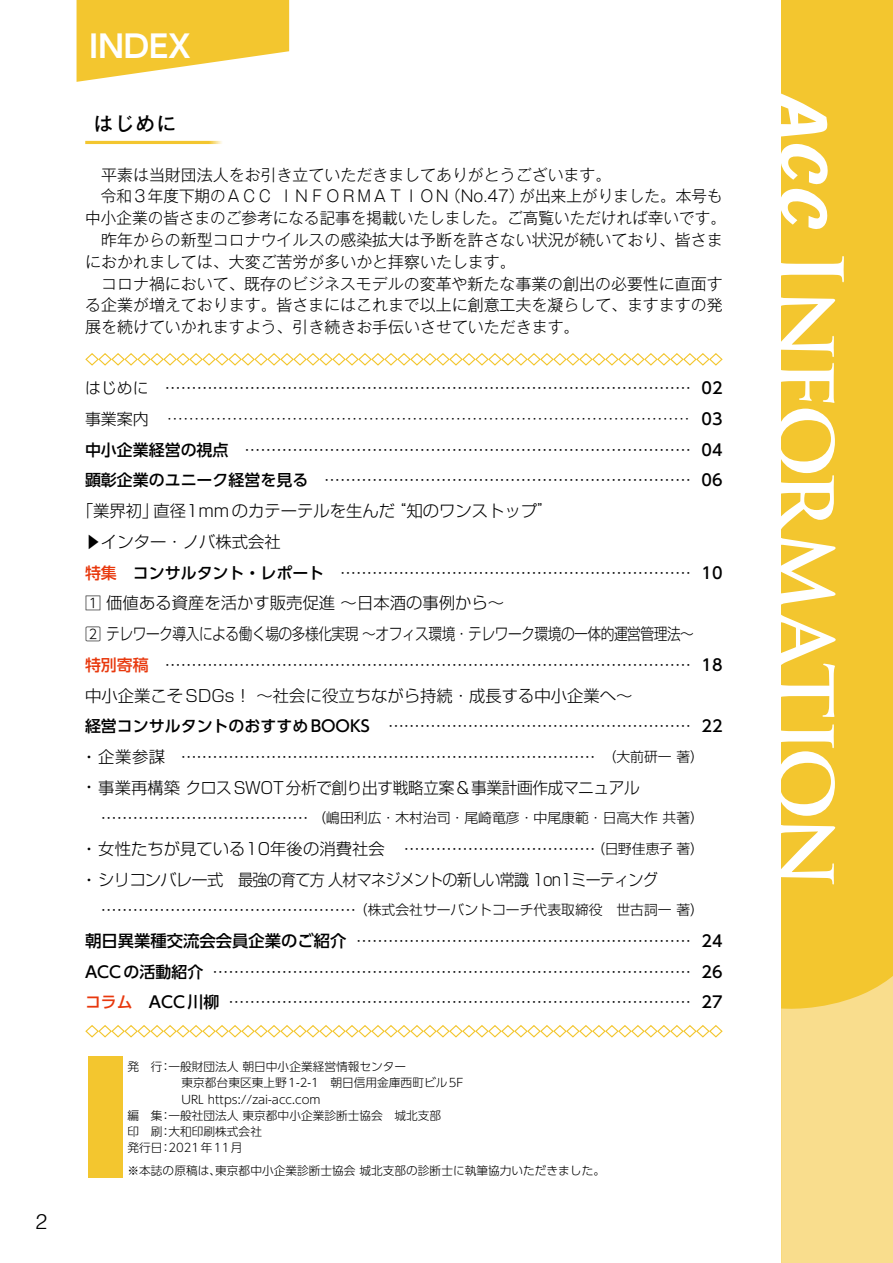
<style>
.page{position:relative;width:893px;height:1263px;background:#fff}
.page>*{position:absolute;margin:0;border:0;box-sizing:border-box;transform-origin:0 0}
.t1{font:700 30.9px "UD Shin Go Pro De";color:#fff}
.t2{font:300 21.3px "Helvetica";color:#000}
.t3{font:500 19.2px "Gothic MB101 Pro";color:#000}
.t4{font:300 16.35px/30.8px "Shin Go Pro";color:#000}
.t5{font:300 16.35px/30.8px "Shin Go Pro";letter-spacing:-.05em;color:#000}
.t6{font:300 16.35px/30.8px "Shin Go Pro";letter-spacing:-.035em;color:#000}
.t7{font:300 16.35px "Shin Go Pro";letter-spacing:-.025em;color:#000}
.t8{font:300 15.9px/30.8px "UD Shin Go Pro";color:#000}
.t9{font:300 15.9px/21.8px "Gothic MB101 Pro";color:#000}
.t10{font:300 13.8px "Shin Go Pro";color:#000}
.t11{font:300 11.7px "UD Shin Go Pro";color:#000}
.s1{font-weight:500}
.s2{font-size:15.9px}
.s3{font-family:"UD Shin Go Pro";font-weight:500;font-size:15.9px}
.s4{font-family:"UD Shin Go Pro";font-size:15.9px}
.s5{font-weight:500;color:#e8380d}
.s6{font-family:"Shin Go Pro";font-size:16.35px}
.s7{font-size:13.8px}
.s8{font-family:"Shin Go Pro";font-size:13.8px}
.s9{font-family:"UD Shin Go Pro"}
.s10{font-family:"UD Shin Go Pro";font-size:13.8px}
.s11{font-weight:500;font-size:16.35px}
</style>
<div class="page">
<div style="left:89px;top:1057px;width:34px;height:121px;background:#f3c62f"></div>
<svg style="left:77px;top:0;width:212px;height:82px"></svg>
<hr style="left:85px;top:141px;width:153px;height:3px;background:#f3c62f">
<svg style="left:85px;top:353px;width:638px;height:13px"></svg>
<svg style="left:85px;top:1025px;width:638px;height:13px"></svg>
<div style="left:781px;top:0;width:112px;height:1263px;background:#f3c62f"></div>
<svg style="left:781px;top:976px;width:112px;height:287px;background:#f8da84"></svg>
<svg style="left:781px;top:256px;width:63px;height:27px"></svg>
<svg style="left:781px;top:297px;width:54px;height:60px"></svg>
<svg style="left:781px;top:363px;width:53px;height:40px"></svg>
<svg style="left:781px;top:409px;width:55px;height:308px"></svg>
<svg style="left:781px;top:724px;width:54px;height:160px"></svg>
<svg style="left:781px;top:94px;width:46px;height:43px"></svg>
<svg style="left:781px;top:144px;width:47px;height:85px"></svg>
<h2 class="t2" style="left:36px;top:1203px;width:13px">2</h2>
<h1 class="t1" style="left:89px;top:21px;width:103px">INDEX</h1>
<p class="t3" style="left:94px;top:107px;width:84px">はじめに</p>
<p class="t9" style="left:85px;top:162px;width:642px">　平素は当財団法人をお引き立ていただきましてありがとうございます。<br>　令和３年度下期のＡＣＣ ＩＮＦＯＲＭＡＴＩＯＮ（No.47）が出来上がりました。本号も中小企業の皆さまのご参考になる記事を掲載いたしました。ご高覧いただければ幸いです。　昨年からの新型コロナウイルスの感染拡大は予断を許さない状況が続いており、皆さまにおかれましては、大変ご苦労が多いかと拝察いたします。<br>　コロナ禍において、既存のビジネスモデルの変革や新たな事業の創出の必要性に直面する企業が増えております。皆さまにはこれまで以上に創意工夫を凝らして、ますますの発展を続けていかれますよう、引き続きお手伝いさせていただきます。</p>
<p class="t8" style="left:85px;top:372px;width:639px">はじめに　……………………………………………………………………………………… <span class="s1">02</span></p>
<p class="t4" style="left:85px;top:402px;width:639px"><span class="s2">事業案内</span> ……………………………………………………………………………………… <span class="s3">03</span></p>
<p class="t8" style="left:85px;top:434px;width:639px"><span class="s1">中小企業経営の視点</span> ………………………………………………………………………… <span class="s1">04顕彰企業のユニーク経営を見る</span> …………………………………………………………… <span class="s1">06</span></p>
<p class="t4" style="left:85px;top:494px;width:470px;text-indent:-8px">「業界初」直径1mmのカテーテルを生んだ“知のワンストップ” <span class="s4">▶</span>インター・ノバ株式会社</p>
<p class="t8" style="left:85px;top:556px;width:639px"><span class="s5">特集</span> <span class="s1">コンサルタント・レポート</span> ………………………………………………………… <span class="s1">10</span></p>
<p class="t6" style="left:85px;top:586px;width:610px"><span class="s4">1</span> 価値ある資産を活かす販売促進～日本酒の事例から～<br><span class="s4">2</span> テレワーク導入による働く場の多様化実現～オフィス環境・テレワーク環境の一体的運営管理法～</p>
<p class="t8" style="left:85px;top:649px;width:639px"><span class="s5">特別寄稿</span> ……………………………………………………………………………………… <span class="s1">18</span></p>
<p class="t4" style="left:85px;top:678px;width:549px">中小企業こそSDGs！～社会に役立ちながら持続・成長する中小企業へ～</p>
<p class="t8" style="left:81px;top:710px;width:643px"><span class="s1">経営コンサルタントのおすすめBOOKS</span> ………………………………………………… <span class="s1">22</span>・<span class="s6">企業参謀</span> …………………………………………………………………… <span class="s7">（</span><span class="s8">大前研一著</span><span class="s7">）</span></p>
<p class="t7" style="left:81px;top:774px;width:560px"><span class="s4">・</span>事業再構築クロスSWOT分析で創り出す戦略立案&amp;事業計画作成マニュアル</p>
<p class="t10" style="left:101px;top:807px;width:604px"><span class="s4">…………………………………</span> <span class="s9">（</span>嶋田利広・木村治司・尾崎竜彦・中尾康範・日高大作共著<span class="s9">）</span></p>
<p class="t5" style="left:81px;top:831px;width:624px"><span class="s4">・</span>女性たちが見ている10年後の消費社会 <span class="s4">………………………………</span><span class="s10">（</span><span class="s7">日野佳恵子著</span><span class="s10">）</span><span class="s4">・</span>シリコンバレー式　最強の育て方人材マネジメントの新しい常識 1on1ミーティング</p>
<p class="t10" style="left:101px;top:899px;width:604px"><span class="s4">…………………………………………</span><span class="s9">（</span>株式会社サーバントコーチ代表取締役　世古詞一著<span class="s9">）</span></p>
<p class="t8" style="left:85px;top:925px;width:639px;text-align:justify"><span class="s11">朝日異業種交流会会員企業のご紹介</span> ……………………………………………………… <span class="s1">24<br>ACCの活動紹介</span> ……………………………………………………………………………… <span class="s1">26</span><span class="s5">コラム</span><span class="s1">　ACC川柳</span> …………………………………………………………………………… <span class="s1">27</span></p>
<p class="t11" style="left:128px;top:1057px;width:280px">発　行：一般財団法人朝日中小企業経営情報センター</p>
<p class="t11" style="left:182px;top:1073px;width:284px">東京都台東区東上野1-2-1　朝日信用金庫西町ビル5F</p>
<p class="t11" style="left:182px;top:1090px;width:141px">URL https://zai-acc.com</p>
<p class="t11" style="left:128px;top:1106px;width:315px">編　集：一般社団法人東京都中小企業診断士協会　城北支部</p>
<p class="t11" style="left:128px;top:1122px;width:136px">印　刷：大和印刷株式会社</p>
<p class="t11" style="left:128px;top:1138px;width:116px">発行日：2021年11月</p>
<p class="t11" style="left:128px;top:1161px;width:479px">※本誌の原稿は、東京都中小企業診断士協会城北支部の診断士に執筆協力いただきました。</p>
</div>
